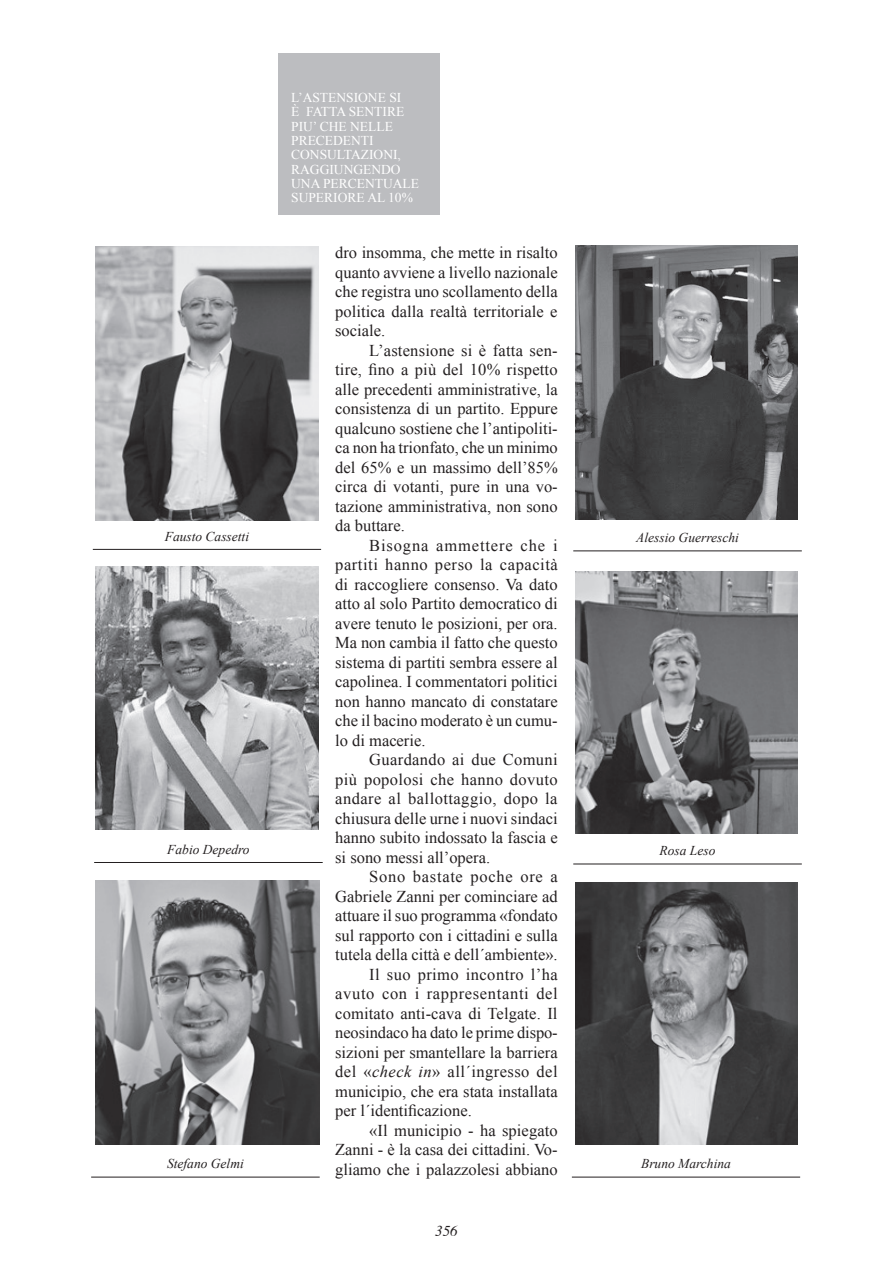
<style>
.page{position:relative;width:893px;height:1263px;background:#fff}
.page>*{position:absolute;margin:0;border:0;box-sizing:border-box;transform-origin:0 0}
.t1{font:16.5px/19.5px "Times New Roman";color:#231f20;text-align:justify}
.t2{font:16.5px "Times New Roman";letter-spacing:.025em;color:#231f20}
.t3{font:16.5px "Times New Roman";letter-spacing:.04em;color:#231f20}
.t4{font:16.5px "Times New Roman";letter-spacing:.045em;color:#231f20}
.t5{font:italic 15px "Times";color:#231f20}
.t6{font:13.5px/14.2px "Times New Roman";color:#fff}
.t7{font:italic 13.5px "Times New Roman";color:#231f20}
.s1{font-style:italic}
</style>
<div class="page">
<div style="left:278px;top:53px;width:162px;height:162px;background:#bcbdc0"></div>
<hr style="left:93px;top:549px;width:228px;height:1px;background:#231f20">
<svg style="left:160px;top:520px;width:93px;height:30px"></svg>
<hr style="left:94px;top:862px;width:229px;height:1px;background:#231f20">
<svg style="left:163px;top:829px;width:90px;height:1px"></svg>
<hr style="left:91px;top:1177px;width:229px;height:1px;background:#231f20">
<svg style="left:163px;top:1144px;width:85px;height:34px"></svg>
<hr style="left:573px;top:550px;width:229px;height:1px;background:#231f20">
<svg style="left:632px;top:550px;width:111px;height:22px"></svg>
<div style="left:572px;top:519px;width:231px;height:37px;border:2px solid #fff"></div>
<hr style="left:573px;top:864px;width:229px;height:1px;background:#231f20">
<svg style="left:656px;top:863px;width:63px;height:2px"></svg>
<div style="left:572px;top:832px;width:231px;height:37px;border:2px solid #fff"></div>
<hr style="left:572px;top:1177px;width:228px;height:1px;background:#231f20">
<svg style="left:636px;top:1144px;width:99px;height:34px"></svg>
<img style="left:575px;top:246px;width:222px;height:273px">
<img style="left:96px;top:247px;width:222px;height:273px">
<img style="left:575px;top:882px;width:222px;height:262px">
<img style="left:96px;top:880px;width:224px;height:264px">
<img style="left:575px;top:572px;width:222px;height:261px">
<img style="left:96px;top:566px;width:222px;height:263px">
<p class="t6" style="left:291px;top:90px;width:129px">L’ASTENSIONE SI<br>È FATTA SENTIRE<br>PIU’ CHE NELLE<br>PRECEDENTI<br>CONSULTAZIONI,<br>RAGGIUNGENDO<br>UNA PERCENTUALE<br>SUPERIORE AL 10%</p>
<p class="t7" style="left:165px;top:527px;width:86px">Fausto Cassetti</p>
<p class="t7" style="left:167px;top:840px;width:84px">Fabio Depedro</p>
<p class="t7" style="left:167px;top:1154px;width:78px">Stefano Gelmi</p>
<p class="t1" style="left:335px;top:243px;width:224px">dro insomma, che mette in risalto quanto avviene a livello nazionale che registra uno scollamento della politica dalla realtà territoriale e sociale.</p>
<p class="t1" style="left:335px;top:340px;width:224px;text-indent:34px">L’astensione si è fatta sen&shy;tire, fino a più del 10% rispetto alle precedenti amministrative, la consistenza di un partito. Eppure qualcuno sostiene che l’antipoliti&shy;ca non ha trionfato, che un minimo del 65% e un massimo dell’85% circa di votanti, pure in una vo&shy;tazione amministrativa, non sono da buttare.</p>
<p class="t1" style="left:335px;top:535px;width:224px;text-indent:34px">Bisogna ammettere che i partiti hanno perso la capacità di raccogliere consenso. Va dato atto al solo Partito democratico di avere tenuto le posizioni, per ora.<br>Ma non cambia il fatto che questo sistema di partiti sembra essere al capolinea. I commentatori politici non hanno mancato di constatare che il bacino moderato è un cumu&shy;lo di macerie.</p>
<p class="t1" style="left:335px;top:750px;width:224px;text-indent:34px">Guardando ai due Comuni più popolosi che hanno dovuto andare al ballottaggio, dopo la chiusura delle urne i nuovi sindaci hanno subito indossato la fascia e si sono messi all’opera.</p>
<p class="t4" style="left:369px;top:866px;width:190px">Sono bastate poche ore a</p>
<p class="t1" style="left:335px;top:886px;width:224px">Gabriele Zanni per cominciare ad</p>
<p class="t1" style="left:335px;top:906px;width:224px">attuare il suo programma «fondato</p>
<p class="t1" style="left:335px;top:925px;width:224px">sul rapporto con i cittadini e sulla</p>
<p class="t1" style="left:335px;top:945px;width:224px">tutela della città e dell´ambiente».</p>
<p class="t2" style="left:369px;top:963px;width:190px">Il suo primo incontro l’ha</p>
<p class="t3" style="left:335px;top:983px;width:224px">avuto con i rappresentanti del</p>
<p class="t1" style="left:335px;top:1003px;width:224px">comitato anti-cava di Telgate. Il</p>
<p class="t1" style="left:335px;top:1023px;width:224px">neosindaco ha dato le prime dispo-</p>
<p class="t1" style="left:335px;top:1042px;width:224px">sizioni per smantellare la barriera</p>
<p class="t2" style="left:335px;top:1061px;width:224px">del «<span class="s1">check in</span>» all´ingresso del</p>
<p class="t1" style="left:335px;top:1081px;width:224px">municipio, che era stata installata</p>
<p class="t1" style="left:335px;top:1101px;width:138px">per l´identificazione.</p>
<p class="t1" style="left:369px;top:1120px;width:190px">«Il municipio - ha spiegato</p>
<p class="t1" style="left:335px;top:1140px;width:224px">Zanni - è la casa dei cittadini. Vo-</p>
<p class="t1" style="left:335px;top:1159px;width:224px">gliamo che i palazzolesi abbiano</p>
<p class="t7" style="left:636px;top:528px;width:104px">Alessio Guerreschi</p>
<p class="t7" style="left:660px;top:841px;width:57px">Rosa Leso</p>
<p class="t7" style="left:641px;top:1154px;width:91px">Bruno Marchina</p>
<p class="t5" style="left:435px;top:1218px;width:45px">356<sup>356</sup></p>
</div>
